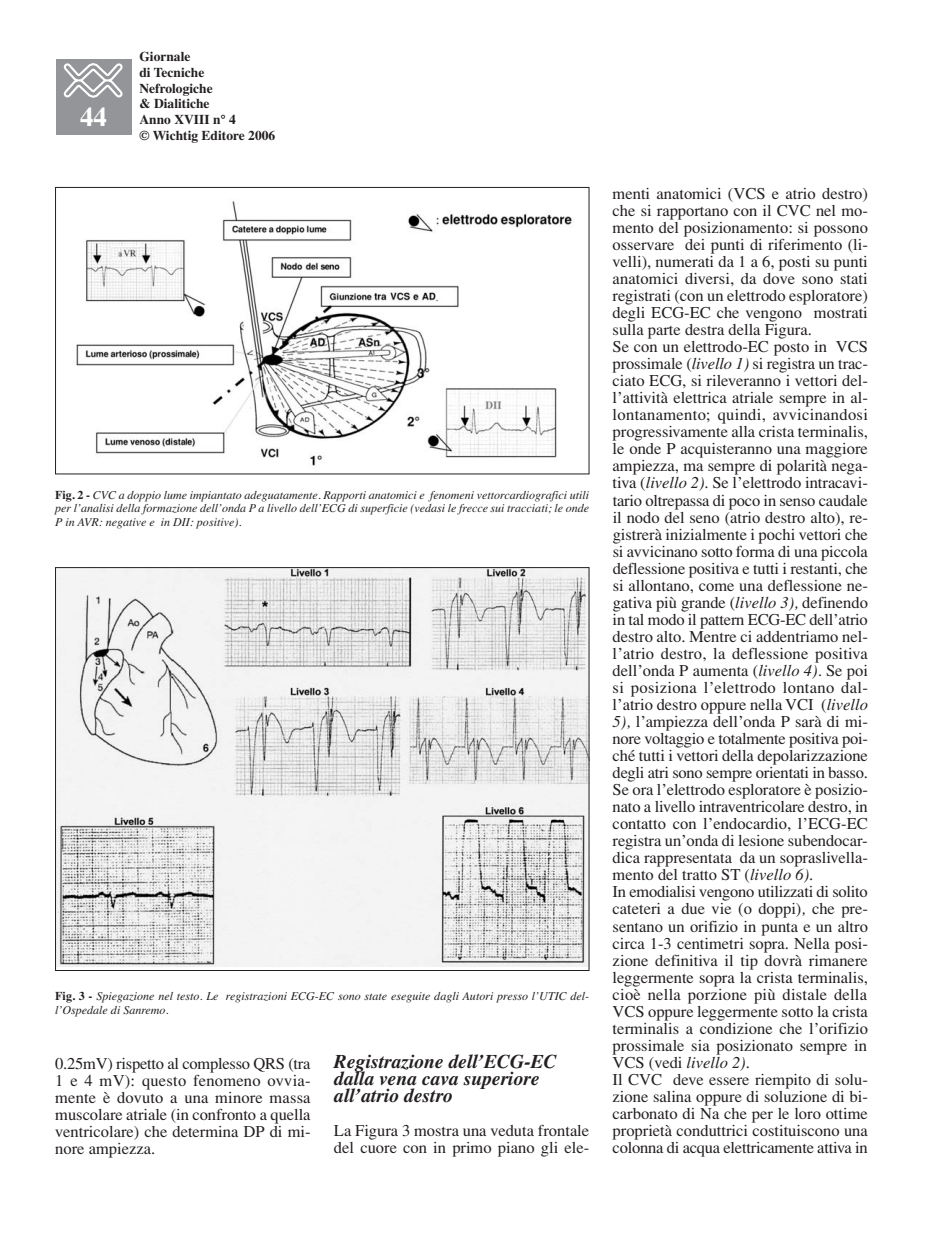
<style>
.page{position:relative;width:936px;height:1234px;background:#fff}
.page>*{position:absolute;margin:0;border:0;box-sizing:border-box;transform-origin:0 0}
.t1{font:700 27px "Times";color:#fff}
.t2{font:italic 700 19.5px/17px "Times";color:#231f20}
.t3{font:16.5px/17.1px "Times";color:#231f20}
.t4{font:700 13.5px/15.8px "Times";color:#231f20}
.t5{font:12px/13.5px "Times Italic TT";color:#231f20;text-align:justify}
.s1{font-family:"Times Bold TT"}
.s2{font-style:italic}
</style>
<div class="page">
<div style="left:56px;top:60px;width:75px;height:75px;background:#939598"></div>
<svg style="left:63px;top:63px;width:60px;height:35px"></svg>
<img style="left:76px;top:201px;width:496px;height:265px">
<div style="left:55px;top:187px;width:534px;height:287px;border:1px solid #231f20"></div>
<img style="left:57px;top:569px;width:530px;height:397px">
<h1 class="t1" style="left:80px;top:107px;width:28px">44</h1>
<p class="t4" style="left:139px;top:50px;width:137px">Giornale<br>di Tecniche<br>Nefrologiche<br>&amp; Dialitiche<br>Anno XVIII n° 4<br>© Wichtig Editore 2006</p>
<p class="t5" style="left:55px;top:489px;width:535px"><span class="s1">Fig. 2 -</span> CVC a doppio lume impiantato adeguatamente. Rapporti anatomici e fenomeni vettorcardiografici utili per l’analisi della formazione dell’onda P a livello dell’ECG di superficie (vedasi le frecce sui tracciati; le onde P in AVR: negative e in DII: positive).</p>
<p class="t5" style="left:55px;top:990px;width:535px"><span class="s1">Fig. 3 -</span> Spiegazione nel testo. Le registrazioni ECG-EC sono state eseguite dagli Autori presso l’UTIC del&shy;l’Ospedale di Sanremo.</p>
<p class="t3" style="left:55px;top:1055px;width:257px;text-align:justify">0.25mV) rispetto al complesso QRS (tra 1 e 4 mV): questo fenomeno ovvia&shy;mente è dovuto a una minore massa muscolare atriale (in confronto a quella ventricolare) che determina DP di mi&shy;nore ampiezza.</p>
<p class="t2" style="left:334px;top:1054px;width:224px">Registrazione dell’ECG-EC dalla vena cava superiore all’atrio destro</p>
<p class="t3" style="left:334px;top:1123px;width:257px">La Figura 3 mostra una veduta frontale del cuore con in primo piano gli ele-</p>
<p class="t3" style="left:612px;top:186px;width:257px">menti anatomici (VCS e atrio destro) che si rapportano con il CVC nel mo&shy;mento del posizionamento: si possono osservare dei punti di riferimento (li&shy;velli), numerati da 1 a 6, posti su punti anatomici diversi, da dove sono stati registrati (con un elettrodo esploratore) degli ECG-EC che vengono mostrati sulla parte destra della Figura.<br>Se con un elettrodo-EC posto in VCS prossimale (<span class="s2">livello 1)</span> si registra un trac&shy;ciato ECG, si rileveranno i vettori del&shy;l’attività elettrica atriale sempre in al&shy;lontanamento; quindi, avvicinandosi progressivamente alla crista terminalis, le onde P acquisteranno una maggiore ampiezza, ma sempre di polarità nega&shy;tiva (<span class="s2">livello 2)</span>. Se l’elettrodo intracavi&shy;tario oltrepassa di poco in senso caudale il nodo del seno (atrio destro alto), re&shy;gistrerà inizialmente i pochi vettori che si avvicinano sotto forma di una piccola deflessione positiva e tutti i restanti, che si allontano, come una deflessione ne&shy;gativa più grande (<span class="s2">livello 3),</span> definendo in tal modo il pattern ECG-EC dell’atrio destro alto. Mentre ci addentriamo nel&shy;l’atrio destro, la deflessione positiva dell’onda P aumenta (<span class="s2">livello 4).</span> Se poi si posiziona l’elettrodo lontano dal&shy;l’atrio destro oppure nella VCI (<span class="s2">livello 5),</span> l’ampiezza dell’onda P sarà di mi&shy;nore voltaggio e totalmente positiva poi&shy;ché tutti i vettori della depolarizzazione degli atri sono sempre orientati in basso.<br>Se ora l’elettrodo esploratore è posizio&shy;nato a livello intraventricolare destro, in contatto con l’endocardio, l’ECG-EC registra un’onda di lesione subendocar&shy;dica rappresentata da un sopraslivella&shy;mento del tratto ST (<span class="s2">livello 6)</span>.<br>In emodialisi vengono utilizzati di solito cateteri a due vie (o doppi)<span class="s2">,</span> che pre&shy;sentano un orifizio in punta e un altro circa 1-3 centimetri sopra. Nella posi&shy;zione definitiva il tip dovrà rimanere leggermente sopra la crista terminalis, cioè nella porzione più distale della VCS oppure leggermente sotto la crista terminalis a condizione che l’orifizio prossimale sia posizionato sempre in VCS (vedi <span class="s2">livello 2)</span>.<br>Il CVC deve essere riempito di solu&shy;zione salina oppure di soluzione di bi&shy;carbonato di Na che per le loro ottime proprietà conduttrici costituiscono una colonna di acqua elettricamente attiva in</p>
</div>
